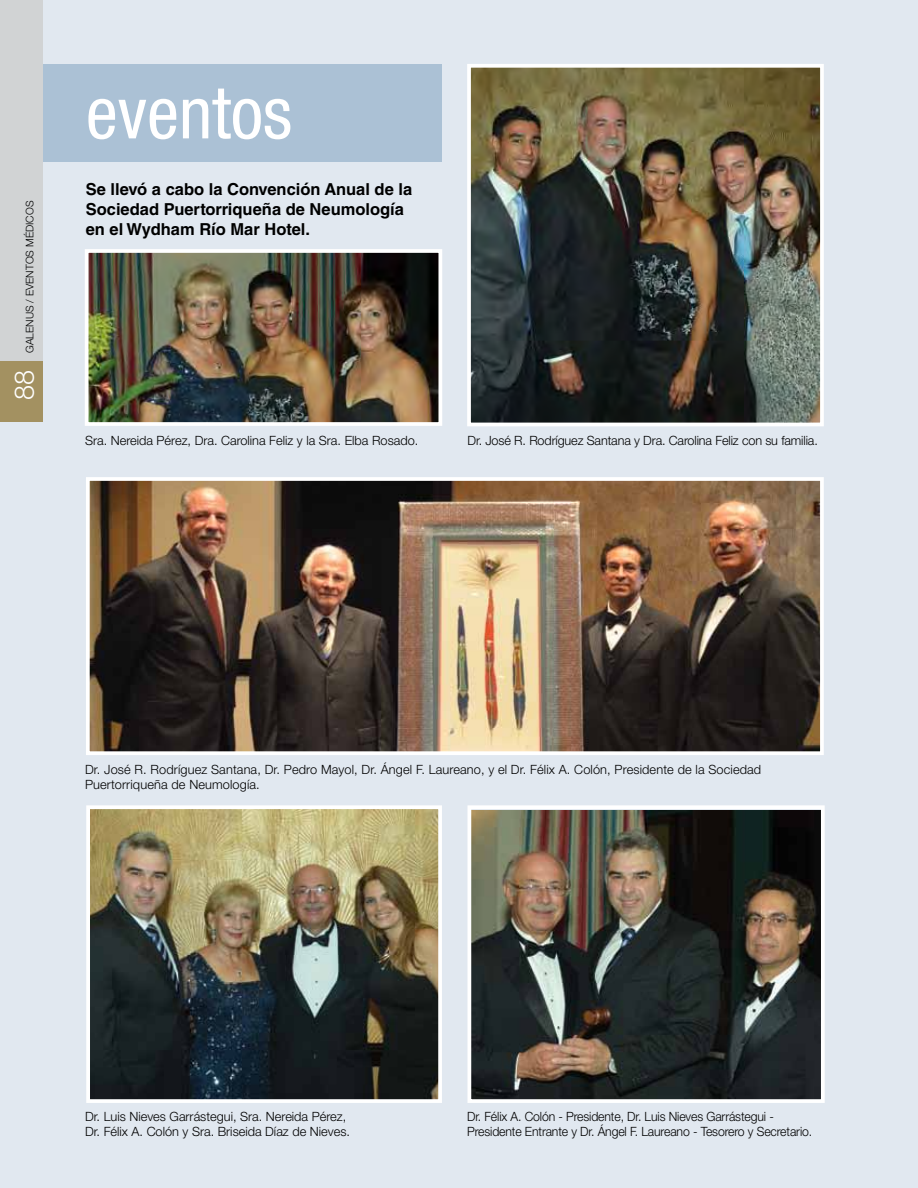
<style>
.page{position:relative;width:918px;height:1188px;background:#e1e8f0}
.page>*{position:absolute;margin:0;border:0;box-sizing:border-box;transform-origin:0 0}
.t1{font:condensed 72px "Helvetica Neue";color:#fff}
.t2{font:300 27px "Helvetica Neue";color:#fff}
.t3{font:700 16.5px/20px "Helvetica LT Std";color:#000}
.t4{font:300 12.75px/15.3px "Helvetica Neue";color:#000}
.t5{font:300 12.75px/15.3px "Helvetica Neue";color:#000;scale:.96 1}
.t6{font:300 10.5px "Helvetica Neue";color:#000}
</style>
<div class="page">
<div style="left:0;top:64px;width:442px;height:98px;background:#abc1d5"></div>
<img style="left:91px;top:482px;width:728px;height:268px">
<div style="left:86px;top:477px;width:738px;height:278px;border:4px solid #fff"></div>
<img style="left:90px;top:254px;width:347px;height:167px">
<div style="left:85px;top:249px;width:357px;height:177px;border:4px solid #fff"></div>
<img style="left:473px;top:810px;width:347px;height:288px">
<div style="left:468px;top:805px;width:357px;height:298px;border:4px solid #fff"></div>
<img style="left:472px;top:69px;width:347px;height:352px">
<div style="left:467px;top:64px;width:357px;height:362px;border:4px solid #fff"></div>
<img style="left:91px;top:810px;width:346px;height:288px">
<div style="left:86px;top:805px;width:356px;height:298px;border:4px solid #fff"></div>
<div style="left:0;top:0;width:43px;height:412px;background:#d1d3d4"></div>
<div style="left:0;top:361px;width:43px;height:61px;background:#a39161"></div>
<p class="t6" style="left:23px;top:353px;width:154px;rotate:-90deg">GALENUS / EVENTOS MÉDICOS</p>
<h2 class="t2" style="left:8px;top:400px;width:32px;rotate:-90deg">88</h2>
<h1 class="t1" style="left:86px;top:71px;width:208px">eventos</h1>
<p class="t3" style="left:86px;top:179px;width:328px">Se llevó a cabo la Convención Anual de la<br>Sociedad Puertorriqueña de Neumología en el Wydham Río Mar Hotel.</p>
<p class="t4" style="left:85px;top:432px;width:335px">Sra. Nereida Pérez, Dra. Carolina Feliz y la Sra. Elba Rosado.</p>
<p class="t4" style="left:468px;top:432px;width:352px">Dr. José R. Rodríguez Santana y Dra. Carolina Feliz con su familia.</p>
<p class="t4" style="left:85px;top:761px;width:678px">Dr. José R. Rodríguez Santana, Dr. Pedro Mayol, Dr. Ángel F. Laureano, y el Dr. Félix A. Colón, Presidente de la Sociedad<br>Puertorriqueña de Neumología.</p>
<p class="t4" style="left:85px;top:1108px;width:267px">Dr. Luis Nieves Garrástegui, Sra. Nereida Pérez,<br>Dr. Félix A. Colón y Sra. Briseida Díaz de Nieves.</p>
<p class="t5" style="left:467px;top:1108px;width:361px">Dr. Félix A. Colón - Presidente, Dr. Luis Nieves Garrástegui -<br>Presidente Entrante y Dr. Ángel F. Laureano - Tesorero y Secretario.</p>
</div>
